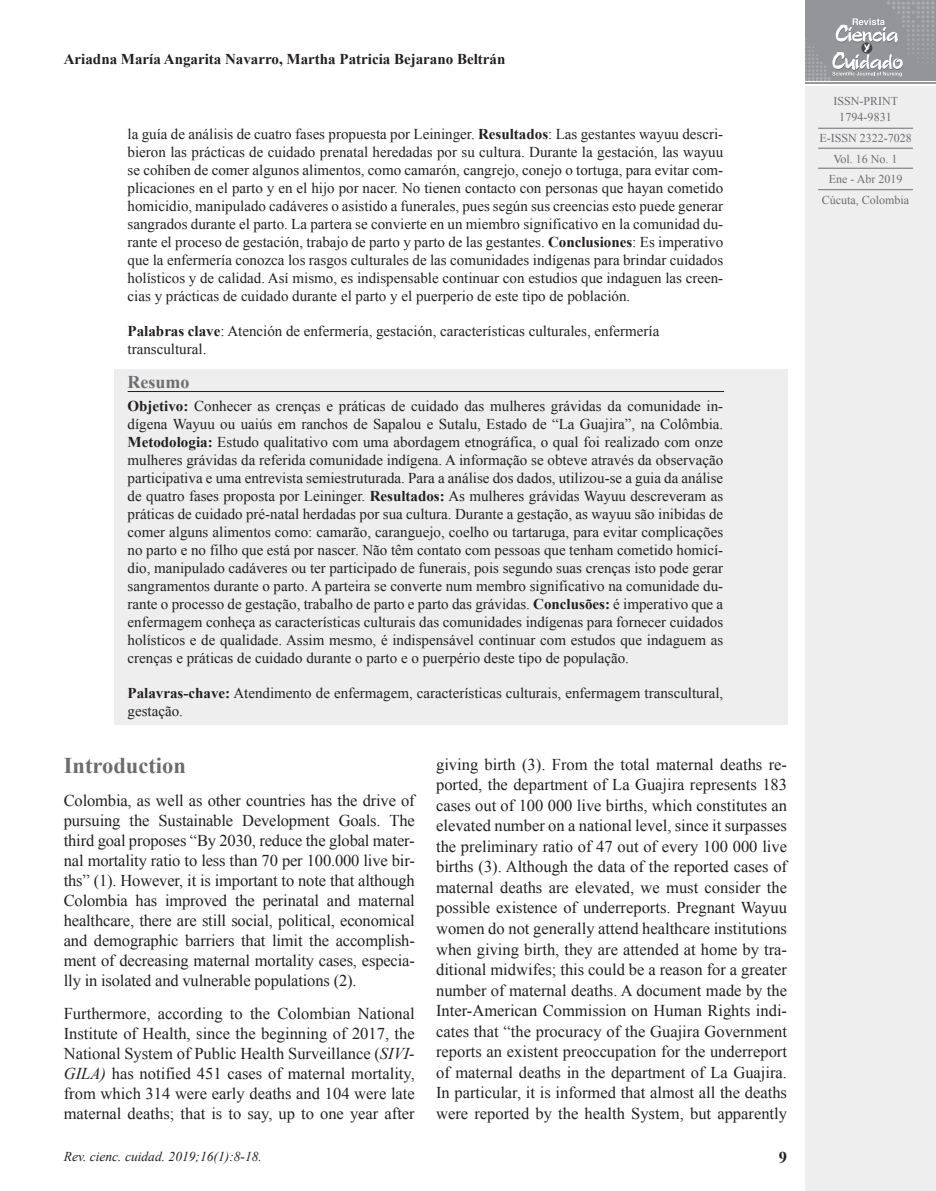
<style>
.page{position:relative;width:936px;height:1191px;background:#fff}
.page>*{position:absolute;margin:0;border:0;box-sizing:border-box;transform-origin:0 0}
.t1{font:700 22.5px "Times New Roman";color:#6c6d70}
.t2{font:700 18px "Times New Roman";color:#6c6d70}
.t3{font:16.5px/20.5px "Times New Roman";color:#231f20;text-align:justify}
.t4{font:700 16.5px "Times New Roman";color:#231f20}
.t5{font:15px/18px "Times New Roman";color:#231f20;text-align:justify}
.t6{font:700 15px "Times New Roman";color:#231f20}
.t7{font:italic 13.5px "Times New Roman";color:#231f20}
.t8{font:12px/20.7px "Times New Roman";color:#6c6d70;text-align:center}
.s1{font-weight:700}
.s2{font-style:italic}
</style>
<div class="page">
<div style="left:805px;top:87px;width:130px;height:1104px;background:#eeeeef"></div>
<svg style="left:805px;top:0;width:131px;height:84px;background:#9ea0a2"></svg>
<hr style="left:818px;top:128px;width:94px;height:1px;background:#6c6d70">
<hr style="left:818px;top:148px;width:94px;height:1px;background:#6c6d70">
<hr style="left:818px;top:168px;width:94px;height:1px;background:#6c6d70">
<hr style="left:818px;top:189px;width:94px;height:1px;background:#6c6d70">
<div style="left:114px;top:369px;width:673px;height:356px;background:#eeeeef"></div>
<hr style="left:128px;top:391px;width:596px;height:1px;background:#231f20">
<p class="t6" style="left:64px;top:49px;width:443px">Ariadna María Angarita Navarro, Martha Patricia Bejarano Beltrán</p>
<p class="t5" style="left:128px;top:125px;width:597px">la guía de análisis de cuatro fases propuesta por Leininger. <span class="s1">Resultados</span>: Las gestantes wayuu descri&shy;bieron las prácticas de cuidado prenatal heredadas por su cultura. Durante la gestación, las wayuu se cohíben de comer algunos alimentos, como camarón, cangrejo, conejo o tortuga, para evitar com&shy;plicaciones en el parto y en el hijo por nacer. No tienen contacto con personas que hayan cometido homicidio, manipulado cadáveres o asistido a funerales, pues según sus creencias esto puede generar sangrados durante el parto. La partera se convierte en un miembro significativo en la comunidad du&shy;rante el proceso de gestación, trabajo de parto y parto de las gestantes. <span class="s1">Conclusiones</span>: Es imperativo que la enfermería conozca los rasgos culturales de las comunidades indígenas para brindar cuidados holísticos y de calidad. Así mismo, es indispensable continuar con estudios que indaguen las creen&shy;cias y prácticas de cuidado durante el parto y el puerperio de este tipo de población.</p>
<p class="t5" style="left:128px;top:322px;width:533px"><span class="s1">Palabras clave</span>: Atención de enfermería, gestación, características culturales, enfermería transcultural.</p>
<p class="t2" style="left:128px;top:370px;width:63px">Resumo</p>
<p class="t5" style="left:128px;top:396px;width:597px"><span class="s1">Objetivo:</span> Conhecer as crenças e práticas de cuidado das mulheres grávidas da comunidade in&shy;dígena Wayuu ou uaiús em ranchos de Sapalou e Sutalu, Estado de “La Guajira”, na Colômbia.<br><span class="s1">Metodologia:</span> Estudo qualitativo com uma abordagem etnográfica, o qual foi realizado com onze mulheres grávidas da referida comunidade indígena. A informação se obteve através da observação participativa e uma entrevista semiestruturada. Para a análise dos dados, utilizou-se a guia da análise de quatro fases proposta por Leininger. <span class="s1">Resultados:</span> As mulheres grávidas Wayuu descreveram as práticas de cuidado pré-natal herdadas por sua cultura. Durante a gestação, as wayuu são inibidas de comer alguns alimentos como: camarão, caranguejo, coelho ou tartaruga, para evitar complicações no parto e no filho que está por nascer. Não têm contato com pessoas que tenham cometido homicí&shy;dio, manipulado cadáveres ou ter participado de funerais, pois segundo suas crenças isto pode gerar sangramentos durante o parto. A parteira se converte num membro significativo na comunidade du&shy;rante o processo de gestação, trabalho de parto e parto das grávidas. <span class="s1">Conclusões:</span> é imperativo que a enfermagem conheça as características culturais das comunidades indígenas para fornecer cuidados holísticos e de qualidade. Assim mesmo, é indispensável continuar com estudos que indaguem as crenças e práticas de cuidado durante o parto e o puerpério deste tipo de população.</p>
<p class="t5" style="left:128px;top:683px;width:597px"><span class="s1">Palavras-chave:</span> Atendimento de enfermagem, características culturais, enfermagem transcultural, gestação.</p>
<h1 class="t1" style="left:64px;top:750px;width:124px">Introduction</h1>
<p class="t3" style="left:64px;top:790px;width:352px;line-height:20px">Colombia, as well as other countries has the drive of pursuing the Sustainable Development Goals. The third goal proposes “By 2030, reduce the global mater&shy;nal mortality ratio to less than 70 per 100.000 live bir&shy;ths” (1). However, it is important to note that although Colombia has improved the perinatal and maternal healthcare, there are still social, political, economical and demographic barriers that limit the accomplish&shy;ment of decreasing maternal mortality cases, especia&shy;lly in isolated and vulnerable populations (2).</p>
<p class="t3" style="left:64px;top:1003px;width:352px;line-height:20px">Furthermore, according to the Colombian National Institute of Health, since the beginning of 2017, the National System of Public Health Surveillance (<span class="s2">SIVI-GILA)</span> has notified 451 cases of maternal mortality, from which 314 were early deaths and 104 were late maternal deaths; that is to say, up to one year after</p>
<p class="t3" style="left:436px;top:753px;width:352px">giving birth (3). From the total maternal deaths re&shy;ported, the department of La Guajira represents 183 cases out of 100 000 live births, which constitutes an elevated number on a national level, since it surpasses the preliminary ratio of 47 out of every 100 000 live births (3). Although the data of the reported cases of maternal deaths are elevated, we must consider the possible existence of underreports. Pregnant Wayuu women do not generally attend healthcare institutions when giving birth, they are attended at home by tra&shy;ditional midwifes; this could be a reason for a greater number of maternal deaths. A document made by the Inter-American Commission on Human Rights indi&shy;cates that “the procuracy of the Guajira Government reports an existent preoccupation for the underreport of maternal deaths in the department of La Guajira.<br>In particular, it is informed that almost all the deaths were reported by the health System, but apparently</p>
<p class="t7" style="left:64px;top:1147px;width:200px">Rev. cienc. cuidad. 2019;16(1):8-18.</p>
<p class="t4" style="left:778px;top:1146px;width:10px">9</p>
<p class="t8" style="left:833px;top:92px;width:66px;line-height:16.5px">ISSN-PRINT<br>1794-9831</p>
<p class="t8" style="left:819px;top:127px;width:94px">E-ISSN 2322-7028<br>Vol. 16 No. 1<br>Ene - Abr 2019<br>Cúcuta, Colombia</p>
</div>
